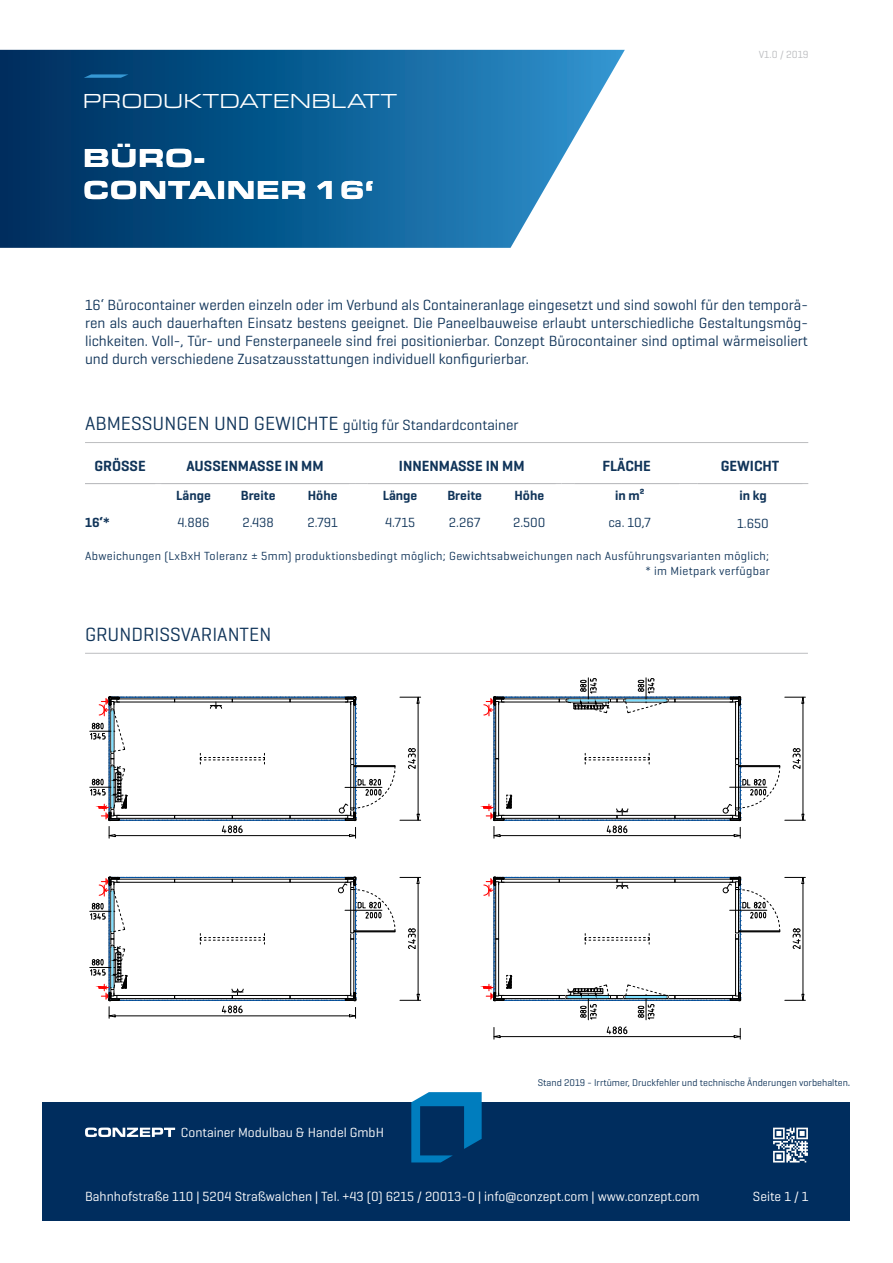
<style>
.page{position:relative;width:893px;height:1263px;background:#fff}
.page>*{position:absolute;margin:0;border:0;box-sizing:border-box;transform-origin:0 0}
.t1{font:900 27px "Eurostile Ext";color:#fff}
.t2{font:21px "Eurostile Ext";color:#fff}
.Tabelle_Überschrift{font:19.5px "Geogrotesque";color:#103459}
.Fließtext{font:15px/18px "Geogrotesque";color:#103459;text-align:justify}
.Tabelle_Überschrift-2{font:15px "Geogrotesque";color:#103459}
.Unterüberschrift_Abm{font:600 15px "Geogrotesque";color:#103459}
.t3{font:13.5px "Geogrotesque";color:#fff}
.Inhalt_Tabelle__zent{font:13.5px "Geogrotesque";color:#103459}
.Abmessungen_Details{font:600 13.5px "Geogrotesque";color:#103459}
.Kategorie__dunkelbla{font:600 13.5px "Geogrotesque";color:#103459}
.Kategorie_Beschreibu{font:12px "Geogrotesque";letter-spacing:.025em;color:#103459}
.t4{font:10.5px "Geogrotesque";color:#bcbdc0}
.Fließtext-2{font:9.9px "Geogrotesque";color:#103459}
.s1{font-size:19.5px}
.s2{font-size:12px}
</style>
<div class="page">
<svg style="left:0;top:50px;width:625px;height:198px;background:#236899"></svg>
<div style="left:43px;top:1102px;width:807px;height:118px;background:#002d5e"></div>
<svg style="left:411px;top:1092px;width:71px;height:70px"></svg>
<svg style="left:85px;top:1127px;width:90px;height:10px"></svg>
<svg style="left:773px;top:1127px;width:35px;height:35px"></svg>
<svg style="left:84px;top:74px;width:44px;height:4px"></svg>
<hr style="left:85px;top:653px;width:723px;height:1px;background:#bcbdc0">
<hr style="left:85px;top:483px;width:76px;height:1px;background:#bcbdc0">
<hr style="left:290px;top:483px;width:65px;height:1px;background:#bcbdc0">
<svg style="left:355px;top:483px;width:13px;height:1px"></svg>
<hr style="left:497px;top:483px;width:65px;height:1px;background:#bcbdc0">
<svg style="left:562px;top:483px;width:12px;height:1px"></svg>
<hr style="left:574px;top:483px;width:111px;height:1px;background:#bcbdc0">
<svg style="left:685px;top:483px;width:13px;height:1px"></svg>
<hr style="left:698px;top:483px;width:110px;height:1px;background:#bcbdc0">
<hr style="left:85px;top:442px;width:723px;height:1px;background:#bcbdc0">
<hr style="left:161px;top:483px;width:188px;height:1px;background:#bcbdc0">
<hr style="left:368px;top:483px;width:188px;height:1px;background:#bcbdc0">
<svg style="left:90px;top:696px;width:331px;height:142px"></svg>
<svg style="left:90px;top:876px;width:331px;height:142px"></svg>
<svg style="left:483px;top:876px;width:322px;height:144px"></svg>
<svg style="left:483px;top:678px;width:322px;height:160px"></svg>
<hr style="left:500px;top:1036px;width:234px;height:1px;background:#000">
<svg style="left:493px;top:1027px;width:8px;height:12px"></svg>
<svg style="left:734px;top:1028px;width:7px;height:11px"></svg>
<svg style="left:606px;top:1026px;width:21px;height:8px"></svg>
<h2 class="t2" style="left:83px;top:89px;width:316px">PRODUKTDATENBLATT</h2>
<p class="t1" style="left:83px;top:142px;width:123px">BÜRO-</p>
<p class="t1" style="left:83px;top:174px;width:292px">CONTAINER 16‘</p>
<p class="t4" style="left:759px;top:48px;width:51px">V1.0 / 2019</p>
<p class="Fließtext" style="left:85px;top:296px;width:724px">16‘ Bürocontainer werden einzeln oder im Verbund als Containeranlage eingesetzt und sind sowohl für den temporä&shy;ren als auch dauerhaften Einsatz bestens geeignet. Die Paneelbauweise erlaubt unterschiedliche Gestaltungsmög&shy;lichkeiten. Voll-, Tür- und Fensterpaneele sind frei positionierbar. Conzept Bürocontainer sind optimal wärmeisoliert und durch verschiedene Zusatzausstattungen individuell konfigurierbar.</p>
<p class="Tabelle_Überschrift-2" style="left:85px;top:415px;width:435px"><span class="s1">ABMESSUNGEN UND GEWICHTE</span> gültig für Standardcontainer</p>
<p class="Unterüberschrift_Abm" style="left:94px;top:456px;width:53px">GRÖSSE</p>
<p class="Unterüberschrift_Abm" style="left:186px;top:456px;width:139px">AUSSENMASSE IN MM</p>
<p class="Unterüberschrift_Abm" style="left:399px;top:456px;width:127px">INNENMASSE IN MM</p>
<p class="Unterüberschrift_Abm" style="left:602px;top:456px;width:50px">FLÄCHE</p>
<p class="Unterüberschrift_Abm" style="left:721px;top:456px;width:60px">GEWICHT</p>
<p class="Abmessungen_Details" style="left:176px;top:487px;width:36px">Länge</p>
<p class="Abmessungen_Details" style="left:241px;top:487px;width:36px">Breite</p>
<p class="Abmessungen_Details" style="left:308px;top:487px;width:31px">Höhe</p>
<p class="Abmessungen_Details" style="left:383px;top:487px;width:36px">Länge</p>
<p class="Abmessungen_Details" style="left:447px;top:487px;width:36px">Breite</p>
<p class="Abmessungen_Details" style="left:514px;top:487px;width:31px">Höhe</p>
<p class="Abmessungen_Details" style="left:615px;top:487px;width:31px">in m²</p>
<p class="Abmessungen_Details" style="left:739px;top:487px;width:29px">in kg</p>
<p class="Kategorie__dunkelbla" style="left:85px;top:514px;width:26px">16‘*</p>
<p class="Inhalt_Tabelle__zent" style="left:177px;top:514px;width:33px">4.886</p>
<p class="Inhalt_Tabelle__zent" style="left:242px;top:514px;width:33px">2.438</p>
<p class="Inhalt_Tabelle__zent" style="left:307px;top:514px;width:32px">2.791</p>
<p class="Inhalt_Tabelle__zent" style="left:385px;top:514px;width:32px">4.715</p>
<p class="Inhalt_Tabelle__zent" style="left:449px;top:514px;width:33px">2.267</p>
<p class="Inhalt_Tabelle__zent" style="left:513px;top:514px;width:34px">2.500</p>
<p class="Inhalt_Tabelle__zent" style="left:608px;top:514px;width:44px">ca. 10,7</p>
<p class="Inhalt_Tabelle__zent" style="left:737px;top:515px;width:33px">1.650</p>
<p class="Kategorie_Beschreibu" style="left:85px;top:549px;width:686px">Abweichungen (LxBxH Toleranz ± 5mm) produktionsbedingt möglich; Gewichtsabweichungen nach Ausführungsvarianten möglich;</p>
<p class="Kategorie_Beschreibu" style="left:645px;top:563px;width:126px">* im Mietpark verfügbar</p>
<p class="Tabelle_Überschrift" style="left:85px;top:622px;width:188px">GRUNDRISSVARIANTEN</p>
<p class="t3" style="left:181px;top:1124px;width:205px">Container Modulbau &amp; Handel GmbH</p>
<p class="Fließtext-2" style="left:538px;top:1077px;width:314px">Stand 2019 - Irrtümer, Druckfehler und technische Änderungen vorbehalten<span class="s2">.</span></p>
<p class="t3" style="left:85px;top:1188px;width:616px">Bahnhofstraße 110 | 5204 Straßwalchen | Tel. +43 (0) 6215 / 20013-0 | info@conzept.com | www.conzept.com</p>
<p class="t3" style="left:753px;top:1188px;width:57px">Seite 1 / 1</p>
</div>
